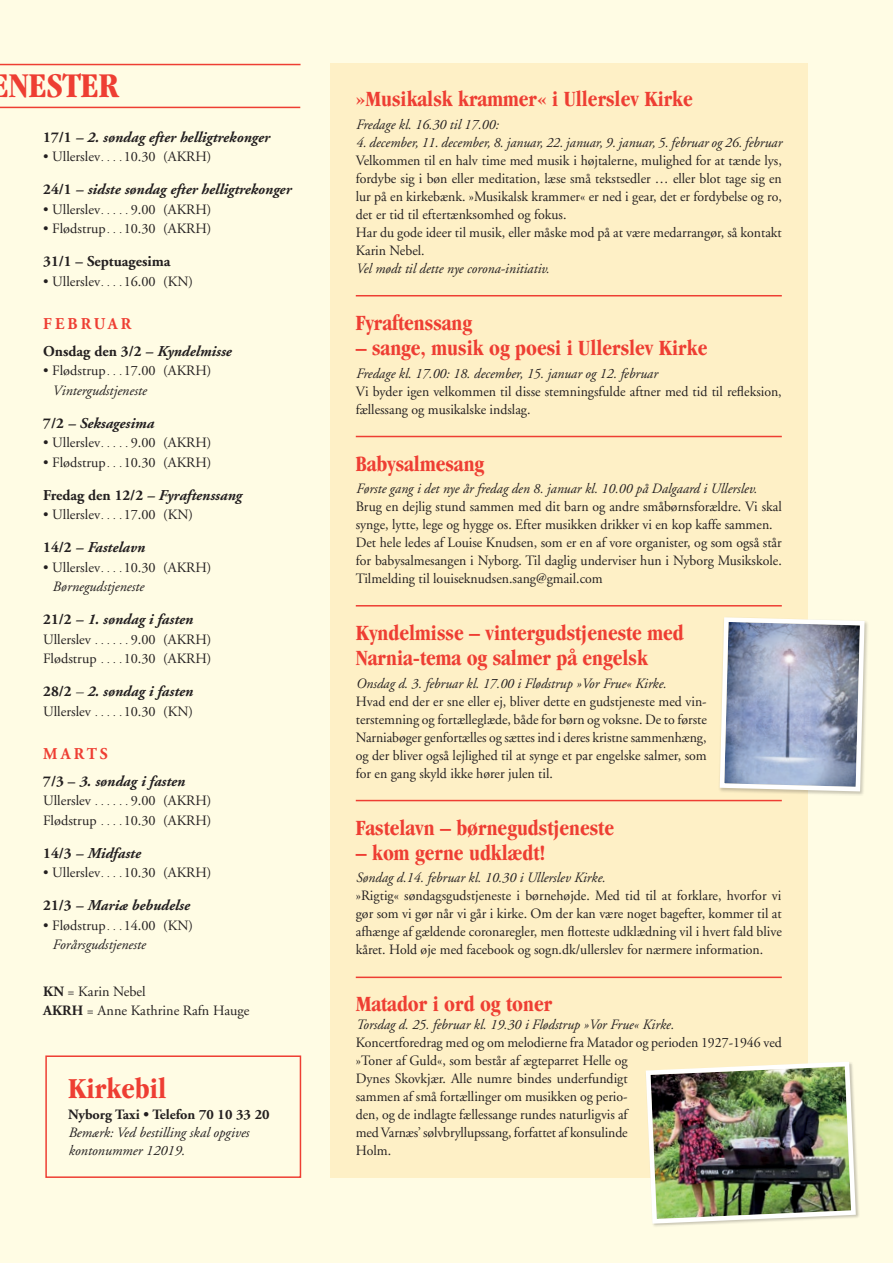
<style>
.page{position:relative;width:893px;height:1263px;background:#fffce4}
.page>*{position:absolute;margin:0;border:0;box-sizing:border-box;transform-origin:0 0}
.t1{font:700 condensed 36px "Garamond";color:#ee3e33}
.t2{font:700 condensed 30px "Garamond";color:#ee3e33}
.t3{font:700 condensed 22.5px/25.5px "Garamond";color:#ee3e33}
.t4{font:700 16.5px "Adobe Garamond";letter-spacing:.2em;color:#ee3e33;scale:.96 1}
.t5{font:italic 700 15px "Adobe Garamond";color:#231f20}
.t6{font:700 15px "Adobe Garamond";color:#231f20}
.t7{font:14.25px/18px "Adobe Garamond";color:#231f20}
.t8{font:italic 14.25px/18px "Adobe Garamond";color:#231f20}
.t9{font:700 14.25px "Adobe Garamond";color:#231f20}
.s1{font-style:normal}
.s2{font-size:10.5px}
.s3{font-style:italic}
.s4{font-weight:400}
.s5{font-weight:700}
</style>
<div class="page">
<hr style="left:0;top:64px;width:301px;height:1px;background:#ee3e33">
<hr style="left:0;top:107px;width:300px;height:1px;background:#ee3e33">
<div style="left:330px;top:64px;width:478px;height:1114px;background:#fef0c6"></div>
<div style="left:45px;top:1055px;width:256px;height:123px;border:2px solid #ee3e33"></div>
<hr style="left:356px;top:295px;width:426px;height:1px;background:#ee3e33">
<hr style="left:356px;top:436px;width:426px;height:1px;background:#ee3e33">
<hr style="left:356px;top:605px;width:426px;height:1px;background:#ee3e33">
<hr style="left:356px;top:800px;width:426px;height:1px;background:#ee3e33">
<hr style="left:356px;top:976px;width:426px;height:2px;background:#ee3e33">
<img style="left:646px;top:1067px;width:212px;height:159px">
<img style="left:717px;top:617px;width:150px;height:516px">
<h1 class="t1" style="left:9px;top:65px;width:112px">NESTER</h1>
<p class="t5" style="left:43px;top:129px;width:228px"><span class="s1">17/1</span> – 2. søndag efter helligtrekonger</p>
<p class="t7" style="left:43px;top:148px;width:62px">• Ullerslev <span class="s2">...</span></p>
<p class="t7" style="left:124px;top:148px;width:89px">10.30 (AKRH)</p>
<p class="t5" style="left:43px;top:181px;width:249px"><span class="s1">24/1</span> – sidste søndag efter helligtrekonger</p>
<p class="t7" style="left:43px;top:201px;width:62px">• Ullerslev <span class="s2">....</span></p>
<p class="t7" style="left:131px;top:201px;width:82px">9.00 (AKRH)</p>
<p class="t7" style="left:43px;top:220px;width:170px">• Flødstrup <span class="s2">..</span> 10.30 (AKRH)</p>
<p class="t6" style="left:43px;top:253px;width:129px">31/1 – Septuagesima</p>
<p class="t7" style="left:43px;top:273px;width:62px">• Ullerslev <span class="s2">...</span></p>
<p class="t7" style="left:124px;top:273px;width:71px">16.00 (KN)</p>
<p class="t4" style="left:43px;top:315px;width:93px">FEBRUAR</p>
<p class="t6" style="left:43px;top:343px;width:190px">Onsdag den 3/2 <span class="s3">– Kyndelmisse</span></p>
<p class="t7" style="left:52px;top:361px;width:161px;line-height:19.5px;text-indent:-9px">• Flødstrup <span class="s2">..</span> 17.00 (AKRH)<br><span class="s3">Vintergudstjeneste</span></p>
<p class="t5" style="left:43px;top:415px;width:112px"><span class="s1">7/2</span> – Seksagesima</p>
<p class="t7" style="left:43px;top:434px;width:62px">• Ullerslev <span class="s2">....</span></p>
<p class="t7" style="left:131px;top:434px;width:82px">9.00 (AKRH)</p>
<p class="t7" style="left:43px;top:454px;width:170px">• Flødstrup <span class="s2">..</span> 10.30 (AKRH)</p>
<p class="t5" style="left:43px;top:487px;width:200px"><span class="s1">Fredag den 12/2</span> – Fyraftenssang</p>
<p class="t7" style="left:43px;top:506px;width:62px">• Ullerslev <span class="s2">...</span></p>
<p class="t7" style="left:124px;top:506px;width:71px">17.00 (KN)</p>
<p class="t5" style="left:43px;top:539px;width:103px"><span class="s1">14/2</span> – Fastelavn</p>
<p class="t7" style="left:43px;top:559px;width:62px">• Ullerslev <span class="s2">...</span></p>
<p class="t7" style="left:124px;top:559px;width:89px">10.30 (AKRH)</p>
<p class="t8" style="left:52px;top:578px;width:93px">Børnegudstjeneste</p>
<p class="t5" style="left:43px;top:611px;width:151px"><span class="s1">21/2</span> – 1. søndag i fasten</p>
<p class="t7" style="left:43px;top:631px;width:52px">Ullerslev <span class="s2">......</span></p>
<p class="t7" style="left:131px;top:631px;width:82px">9.00 (AKRH)</p>
<p class="t7" style="left:43px;top:650px;width:62px">Flødstrup <span class="s2">...</span></p>
<p class="t7" style="left:124px;top:650px;width:89px">10.30 (AKRH)</p>
<p class="t5" style="left:43px;top:683px;width:151px"><span class="s1">28/2</span> <span class="s4">–</span> 2. søndag i fasten</p>
<p class="t7" style="left:43px;top:703px;width:52px">Ullerslev <span class="s2">.....</span></p>
<p class="t7" style="left:124px;top:703px;width:71px">10.30 (KN)</p>
<p class="t4" style="left:43px;top:745px;width:69px">MARTS</p>
<p class="t5" style="left:43px;top:773px;width:143px"><span class="s1">7/3 –</span> 3. søndag i fasten</p>
<p class="t7" style="left:43px;top:792px;width:52px">Ullerslev <span class="s2">......</span></p>
<p class="t7" style="left:131px;top:792px;width:82px">9.00 (AKRH)</p>
<p class="t7" style="left:43px;top:812px;width:58px">Flødstrup <span class="s2">....</span></p>
<p class="t7" style="left:124px;top:812px;width:89px">10.30 (AKRH)</p>
<p class="t5" style="left:43px;top:845px;width:99px"><span class="s1">14/3</span> – Midfaste</p>
<p class="t7" style="left:43px;top:864px;width:62px">• Ullerslev <span class="s2">...</span></p>
<p class="t7" style="left:124px;top:864px;width:89px">10.30 (AKRH)</p>
<p class="t5" style="left:43px;top:897px;width:148px"><span class="s1">21/3</span> – Mariæ bebudelse</p>
<p class="t7" style="left:52px;top:916px;width:142px;line-height:19.5px;text-indent:-9px">• Flødstrup <span class="s2">..</span> 14.00 (KN)<br><span class="s3">Forårsgudstjeneste</span></p>
<p class="t7" style="left:43px;top:982px;width:208px;line-height:19.5px"><span class="s5">KN</span> = Karin Nebel<br><span class="s5">AKRH</span> = Anne Kathrine Rafn Hauge</p>
<h2 class="t2" style="left:68px;top:1072px;width:100px">Kirkebil</h2>
<p class="t9" style="left:68px;top:1107px;width:203px">Nyborg Taxi • Telefon 70 10 33 20</p>
<p class="t8" style="left:68px;top:1124px;width:182px">Bemærk: Ved bestilling skal opgives kontonummer 12019.</p>
<h3 class="t3" style="left:356px;top:86px;width:339px">»Musikalsk krammer« i Ullerslev Kirke</h3>
<p class="t8" style="left:356px;top:116px;width:144px">Fredage kl. 16.30 til 17.00:</p>
<p class="t8" style="left:356px;top:134px;width:428px">4. december, 11. december, 8. januar, 22. januar, 9. januar, 5. februar og 26. februar</p>
<p class="t7" style="left:356px;top:152px;width:428px">Velkommen til en halv time med musik i højtalerne, mulighed for at tænde lys, fordybe sig i bøn eller meditation, læse små tekstsedler … eller blot tage sig en lur på en kirkebænk. »Musikalsk krammer« er ned i gear, det er fordybelse og ro, det er tid til eftertænksomhed og fokus.<br>Har du gode ideer til musik, eller måske mod på at være medarrangør, så kontakt Karin Nebel.</p>
<p class="t8" style="left:356px;top:260px;width:195px">Vel mødt til dette nye corona-initiativ.</p>
<h3 class="t3" style="left:356px;top:310px;width:118px">Fyraftenssang</h3>
<h3 class="t3" style="left:356px;top:335px;width:353px">– sange, musik og poesi i Ullerslev Kirke</h3>
<p class="t8" style="left:356px;top:364px;width:303px">Fredage kl. 17.00: 18. december, 15. januar og 12. februar</p>
<p class="t7" style="left:356px;top:382px;width:427px">Vi byder igen velkommen til disse stemningsfulde aftner med tid til refleksion, fællessang og musikalske indslag.</p>
<h3 class="t3" style="left:356px;top:450px;width:130px">Babysalmesang</h3>
<p class="t8" style="left:356px;top:480px;width:403px">Første gang i det nye år fredag den 8. januar kl. 10.00 på Dalgaard i Ullerslev.</p>
<p class="t7" style="left:356px;top:498px;width:428px">Brug en dejlig stund sammen med dit barn og andre småbørnsforældre. Vi skal synge, lytte, lege og hygge os. Efter musikken drikker vi en kop kaffe sammen.<br>Det hele ledes af Louise Knudsen, som er en af vore organister, og som også står for babysalmesangen i Nyborg. Til daglig underviser hun i Nyborg Musikskole.<br>Tilmelding til louiseknudsen.sang@gmail.com</p>
<h3 class="t3" style="left:356px;top:620px;width:329px">Kyndelmisse – vintergudstjeneste med<br>Narnia-tema og salmer på engelsk</h3>
<p class="t8" style="left:356px;top:674px;width:312px">Onsdag d. 3. februar kl. 17.00 i Flødstrup »Vor Frue« Kirke.</p>
<p class="t7" style="left:356px;top:692px;width:353px;text-align:justify">Hvad end der er sne eller ej, bliver dette en gudstjeneste med vin&shy;terstemning og fortælleglæde, både for børn og voksne. De to første Narniabøger genfortælles og sættes ind i deres kristne sammenhæng, og der bliver også lejlighed til at synge et par engelske salmer, som for en gang skyld ikke hører julen til.</p>
<h3 class="t3" style="left:356px;top:814px;width:260px">Fastelavn – børnegudstjeneste</h3>
<h3 class="t3" style="left:356px;top:840px;width:191px">– kom gerne udklædt!</h3>
<p class="t8" style="left:356px;top:869px;width:251px">Søndag d.14. februar kl. 10.30 i Ullerslev Kirke.</p>
<p class="t7" style="left:356px;top:887px;width:428px;text-align:justify">»Rigtig« søndagsgudstjeneste i børnehøjde. Med tid til at forklare, hvorfor vi gør som vi gør når vi går i kirke. Om der kan være noget bagefter, kommer til at afhænge af gældende coronaregler, men flotteste udklædning vil i hvert fald blive kåret. Hold øje med facebook og sogn.dk/ullerslev for nærmere information.</p>
<h3 class="t3" style="left:356px;top:991px;width:198px">Matador i ord og toner</h3>
<p class="t8" style="left:356px;top:1016px;width:320px">Torsdag d. 25. februar kl. 19.30 i Flødstrup »Vor Frue« Kirke.</p>
<p class="t7" style="left:356px;top:1034px;width:428px">Koncertforedrag med og om melodierne fra Matador og perioden 1927-1946 ved »Toner af Guld«, som består af ægteparret Helle og<br>Dynes Skovkjær. Alle numre bindes underfundigt<br>sammen af små fortællinger om musikken og perio-<br>den, og de indlagte fællessange rundes naturligvis af<br>med Varnæs’ sølvbryllupssang, forfattet af konsulinde<br>Holm.</p>
</div>
